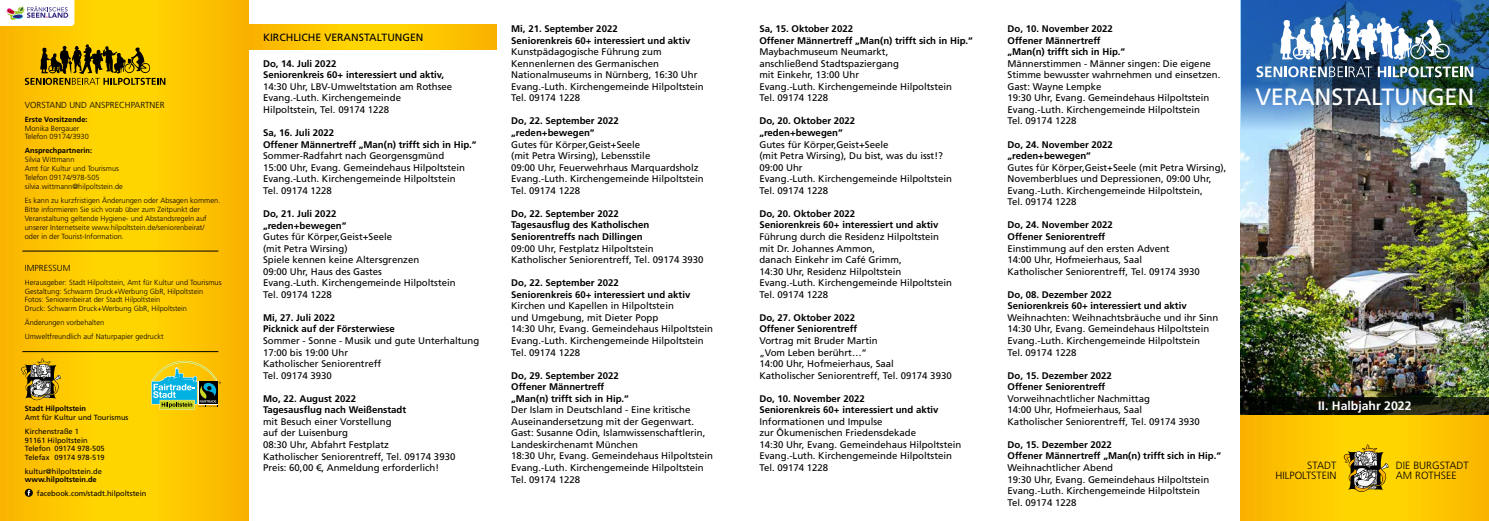
<style>
.page{position:relative;width:1489px;height:521px;background:#fff}
.page>*{position:absolute;margin:0;border:0;box-sizing:border-box;transform-origin:0 0}
.t1{font:23.54px "Frutiger LT Std";letter-spacing:-.01em;color:#fff}
.t2{font:700 12.25px "Frutiger LT Std";color:#fff}
.t3{font:300 10.5px/10.5px "Frutiger LT Std";color:#000;text-align:right}
.t4{font:10.5px "Frutiger LT Std";color:#000}
.t5{font:9.62px/11.5px "Frutiger LT Std";color:#000}
.t6{font:700 9.62px/11.5px "Frutiger LT Std";color:#000}
.t7{font:300 8.75px "Frutiger LT Std";color:#000}
.t8{font:300 7.44px/8.9px "Frutiger LT Std";color:#000}
.t9{font:7.44px/8.8px "Frutiger LT Std";color:#000}
.t10{font:700 7.44px "Frutiger LT Std";color:#000}
</style>
<div class="page">
<svg style="left:0;top:0;width:248px;height:521px"></svg>
<svg style="left:1240px;top:414px;width:248px;height:107px"></svg>
<svg style="left:1343px;top:444px;width:45px;height:49px"></svg>
<img style="left:1240px;top:137px;width:248px;height:260px">
<svg style="left:21px;top:358px;width:40px;height:43px"></svg>
<svg style="left:25px;top:489px;width:8px;height:8px"></svg>
<svg style="left:27px;top:490px;width:3px;height:6px"></svg>
<hr style="left:22px;top:251px;width:196px;height:1px;background:#000">
<hr style="left:22px;top:351px;width:196px;height:1px;background:#000">
<img style="left:1240px;top:0;width:248px;height:137px">
<svg style="left:1240px;top:397px;width:248px;height:17px"></svg>
<svg style="left:0;top:0;width:74px;height:26px"></svg>
<img style="left:1256px;top:15px;width:217px;height:62px">
<svg style="left:25px;top:44px;width:140px;height:41px"></svg>
<svg style="left:248px;top:25px;width:248px;height:25px"></svg>
<svg style="left:151px;top:361px;width:70px;height:49px"></svg>
<p class="t7" style="left:25px;top:100px;width:141px">VORSTAND UND ANSPRECHPARTNER</p>
<p class="t10" style="left:25px;top:115px;width:64px">Erste Vorsitzende:</p>
<p class="t8" style="left:25px;top:124px;width:66px">Monika Bergauer<br>Telefon 09174/3930</p>
<p class="t10" style="left:25px;top:146px;width:69px">Ansprechpartnerin:</p>
<p class="t8" style="left:25px;top:155px;width:100px">Silvia Wittmann<br>Amt für Kultur und Tourismus<br>Telefon 09174/978-505 silvia.wittmann@hilpoltstein.de</p>
<p class="t8" style="left:25px;top:196px;width:197px">Es kann zu kurzfristigen Änderungen oder Absagen kommen.<br>Bitte informieren Sie sich vorab über zum Zeitpunkt der Veranstaltung geltende Hygiene- und Abstandsregeln auf unserer Internetseite www.hilpoltstein.de/seniorenbeirat/ oder in der Tourist-Information.</p>
<p class="t7" style="left:25px;top:263px;width:47px">IMPRESSUM</p>
<p class="t8" style="left:25px;top:278px;width:198px">Herausgeber: Stadt Hilpoltstein, Amt für Kultur und Tourismus Gestaltung: Schwarm Druck+Werbung GbR, Hilpoltstein Fotos: Seniorenbeirat der Stadt Hilpoltstein<br>Druck: Schwarm Druck+Werbung GbR, Hilpoltstein</p>
<p class="t8" style="left:25px;top:315px;width:140px;line-height:13.7px">Änderungen vorbehalten<br>Umweltfreundlich auf Naturpapier gedruckt</p>
<p class="t10" style="left:25px;top:404px;width:63px">Stadt Hilpoltstein</p>
<p class="t9" style="left:25px;top:411px;width:105px;line-height:13.7px">Amt für Kultur und Tourismus<br>Kirchenstraße 1</p>
<p class="t9" style="left:25px;top:435px;width:81px">91161 Hilpoltstein<br>Telefon 09174 978-505<br>Telefax 09174 978-519</p>
<p class="t9" style="left:25px;top:467px;width:79px">kultur@hilpoltstein.de</p>
<p class="t10" style="left:25px;top:475px;width:73px">www.hilpoltstein.de</p>
<p class="t9" style="left:37px;top:489px;width:111px">facebook.com/stadt.hilpoltstein</p>
<p class="t4" style="left:263px;top:31px;width:162px">KIRCHLICHE VERANSTALTUNGEN</p>
<p class="t6" style="left:263px;top:58px;width:183px">Do, 14. Juli 2022<br>Seniorenkreis 60+ interessiert und aktiv,</p>
<p class="t5" style="left:263px;top:81px;width:191px">14:30 Uhr, LBV-Umweltstation am Rothsee<br>Evang.-Luth. Kirchengemeinde<br>Hilpoltstein, Tel. 09174 1228</p>
<p class="t6" style="left:263px;top:127px;width:215px">Sa, 16. Juli 2022<br>Offener Männertreff „Man(n) trifft sich in Hip.“</p>
<p class="t5" style="left:263px;top:150px;width:203px">Sommer-Radfahrt nach Georgensgmünd 15:00 Uhr, Evang. Gemeindehaus Hilpoltstein Evang.-Luth. Kirchengemeinde Hilpoltstein Tel. 09174 1228</p>
<p class="t6" style="left:263px;top:208px;width:85px">Do, 21. Juli 2022 „reden+bewegen“</p>
<p class="t5" style="left:263px;top:231px;width:194px">Gutes für Körper,Geist+Seele<br>(mit Petra Wirsing)<br>Spiele kennen keine Altersgrenzen<br>09:00 Uhr, Haus des Gastes<br>Evang.-Luth. Kirchengemeinde Hilpoltstein<br>Tel. 09174 1228</p>
<p class="t6" style="left:263px;top:312px;width:133px">Mi, 27. Juli 2022<br>Picknick auf der Försterwiese</p>
<p class="t5" style="left:263px;top:335px;width:218px">Sommer - Sonne - Musik und gute Unterhaltung<br>17:00 bis 19:00 Uhr<br>Katholischer Seniorentreff<br>Tel. 09174 3930</p>
<p class="t6" style="left:263px;top:393px;width:145px">Mo, 22. August 2022<br>Tagesausflug nach Weißenstadt</p>
<p class="t5" style="left:263px;top:416px;width:194px">mit Besuch einer Vorstellung<br>auf der Luisenburg<br>08:30 Uhr, Abfahrt Festplatz<br>Katholischer Seniorentreff, Tel. 09174 3930<br>Preis: 60,00 €, Anmeldung erforderlich!</p>
<p class="t6" style="left:511px;top:23px;width:181px">Mi, 21. September 2022<br>Seniorenkreis 60+ interessiert und aktiv</p>
<p class="t5" style="left:511px;top:46px;width:194px">Kunstpädagogische Führung zum Kennenlernen des Germanischen Nationalmuseums in Nürnberg, 16:30 Uhr Evang.-Luth. Kirchengemeinde Hilpoltstein Tel. 09174 1228</p>
<p class="t6" style="left:511px;top:115px;width:109px">Do, 22. September 2022 „reden+bewegen“</p>
<p class="t5" style="left:511px;top:138px;width:194px">Gutes für Körper,Geist+Seele<br>(mit Petra Wirsing), Lebensstile<br>09:00 Uhr, Feuerwehrhaus Marquardsholz Evang.-Luth. Kirchengemeinde Hilpoltstein Tel. 09174 1228</p>
<p class="t6" style="left:511px;top:208px;width:139px">Do, 22. September 2022<br>Tagesausflug des Katholischen<br>Seniorentreffs nach Dillingen</p>
<p class="t5" style="left:511px;top:242px;width:194px">09:00 Uhr, Festplatz Hilpoltstein<br>Katholischer Seniorentreff, Tel. 09174 3930</p>
<p class="t6" style="left:511px;top:277px;width:181px">Do, 22. September 2022<br>Seniorenkreis 60+ interessiert und aktiv</p>
<p class="t5" style="left:511px;top:300px;width:203px">Kirchen und Kapellen in Hilpoltstein<br>und Umgebung, mit Dieter Popp<br>14:30 Uhr, Evang. Gemeindehaus Hilpoltstein Evang.-Luth. Kirchengemeinde Hilpoltstein Tel. 09174 1228</p>
<p class="t6" style="left:511px;top:369px;width:119px">Do, 29. September 2022<br>Offener Männertreff „Man(n) trifft sich in Hip.“</p>
<p class="t5" style="left:511px;top:404px;width:203px">Der Islam in Deutschland - Eine kritische Auseinandersetzung mit der Gegenwart.<br>Gast: Susanne Odin, Islamwissenschaftlerin, Landeskirchenamt München<br>18:30 Uhr, Evang. Gemeindehaus Hilpoltstein Evang.-Luth. Kirchengemeinde Hilpoltstein Tel. 09174 1228</p>
<p class="t6" style="left:759px;top:23px;width:215px">Sa, 15. Oktober 2022<br>Offener Männertreff „Man(n) trifft sich in Hip.“</p>
<p class="t5" style="left:759px;top:46px;width:194px">Maybachmuseum Neumarkt,<br>anschließend Stadtspaziergang<br>mit Einkehr, 13:00 Uhr<br>Evang.-Luth. Kirchengemeinde Hilpoltstein<br>Tel. 09174 1228</p>
<p class="t6" style="left:759px;top:115px;width:97px">Do, 20. Oktober 2022 „reden+bewegen“</p>
<p class="t5" style="left:759px;top:138px;width:194px">Gutes für Körper,Geist+Seele<br>(mit Petra Wirsing), Du bist, was du isst!?<br>09:00 Uhr<br>Evang.-Luth. Kirchengemeinde Hilpoltstein<br>Tel. 09174 1228</p>
<p class="t6" style="left:759px;top:208px;width:181px">Do, 20. Oktober 2022<br>Seniorenkreis 60+ interessiert und aktiv</p>
<p class="t5" style="left:759px;top:231px;width:194px">Führung durch die Residenz Hilpoltstein mit Dr. Johannes Ammon,<br>danach Einkehr im Café Grimm,<br>14:30 Uhr, Residenz Hilpoltstein<br>Evang.-Luth. Kirchengemeinde Hilpoltstein<br>Tel. 09174 1228</p>
<p class="t6" style="left:759px;top:312px;width:99px">Do, 27. Oktober 2022<br>Offener Seniorentreff</p>
<p class="t5" style="left:759px;top:335px;width:194px">Vortrag mit Bruder Martin<br>„Vom Leben berührt…“<br>14:00 Uhr, Hofmeierhaus, Saal<br>Katholischer Seniorentreff, Tel. 09174 3930</p>
<p class="t6" style="left:759px;top:393px;width:181px">Do, 10. November 2022<br>Seniorenkreis 60+ interessiert und aktiv</p>
<p class="t5" style="left:759px;top:416px;width:203px">Informationen und Impulse<br>zur Ökumenischen Friedensdekade<br>14:30 Uhr, Evang. Gemeindehaus Hilpoltstein Evang.-Luth. Kirchengemeinde Hilpoltstein Tel. 09174 1228</p>
<p class="t6" style="left:1007px;top:23px;width:119px">Do, 10. November 2022<br>Offener Männertreff „Man(n) trifft sich in Hip.“</p>
<p class="t5" style="left:1007px;top:58px;width:214px">Männerstimmen - Männer singen: Die eigene Stimme bewusster wahrnehmen und einsetzen.<br>Gast: Wayne Lempke<br>19:30 Uhr, Evang. Gemeindehaus Hilpoltstein Evang.-Luth. Kirchengemeinde Hilpoltstein<br>Tel. 09174 1228</p>
<p class="t6" style="left:1007px;top:138px;width:107px">Do, 24. November 2022 „reden+bewegen“</p>
<p class="t5" style="left:1007px;top:162px;width:220px">Gutes für Körper,Geist+Seele (mit Petra Wirsing), Novemberblues und Depressionen, 09:00 Uhr, Evang.-Luth. Kirchengemeinde Hilpoltstein,<br>Tel. 09174 1228</p>
<p class="t6" style="left:1007px;top:219px;width:107px">Do, 24. November 2022<br>Offener Seniorentreff</p>
<p class="t5" style="left:1007px;top:242px;width:194px">Einstimmung auf den ersten Advent<br>14:00 Uhr, Hofmeierhaus, Saal<br>Katholischer Seniorentreff, Tel. 09174 3930</p>
<p class="t6" style="left:1007px;top:289px;width:181px">Do, 08. Dezember 2022<br>Seniorenkreis 60+ interessiert und aktiv</p>
<p class="t5" style="left:1007px;top:312px;width:212px">Weihnachten: Weihnachtsbräuche und ihr Sinn 14:30 Uhr, Evang. Gemeindehaus Hilpoltstein Evang.-Luth. Kirchengemeinde Hilpoltstein<br>Tel. 09174 1228</p>
<p class="t6" style="left:1007px;top:369px;width:106px">Do, 15. Dezember 2022<br>Offener Seniorentreff</p>
<p class="t5" style="left:1007px;top:393px;width:194px">Vorweihnachtlicher Nachmittag<br>14:00 Uhr, Hofmeierhaus, Saal<br>Katholischer Seniorentreff, Tel. 09174 3930</p>
<p class="t6" style="left:1007px;top:439px;width:215px">Do, 15. Dezember 2022<br>Offener Männertreff „Man(n) trifft sich in Hip.“</p>
<p class="t5" style="left:1007px;top:462px;width:203px">Weihnachtlicher Abend<br>19:30 Uhr, Evang. Gemeindehaus Hilpoltstein<br>Evang.-Luth. Kirchengemeinde Hilpoltstein<br>Tel. 09174 1228</p>
<h1 class="t1" style="left:1255px;top:83px;width:221px">VERANSTALTUNGEN</h1>
<p class="t2" style="left:1318px;top:398px;width:95px">II. Halbjahr 2022</p>
<p class="t3" style="left:1275px;top:460px;width:62px">STADT<br>HILPOLTSTEIN</p>
<p class="t3" style="left:1395px;top:460px;width:74px;text-align:left">DIE BURGSTADT<br>AM ROTHSEE</p>
</div>
